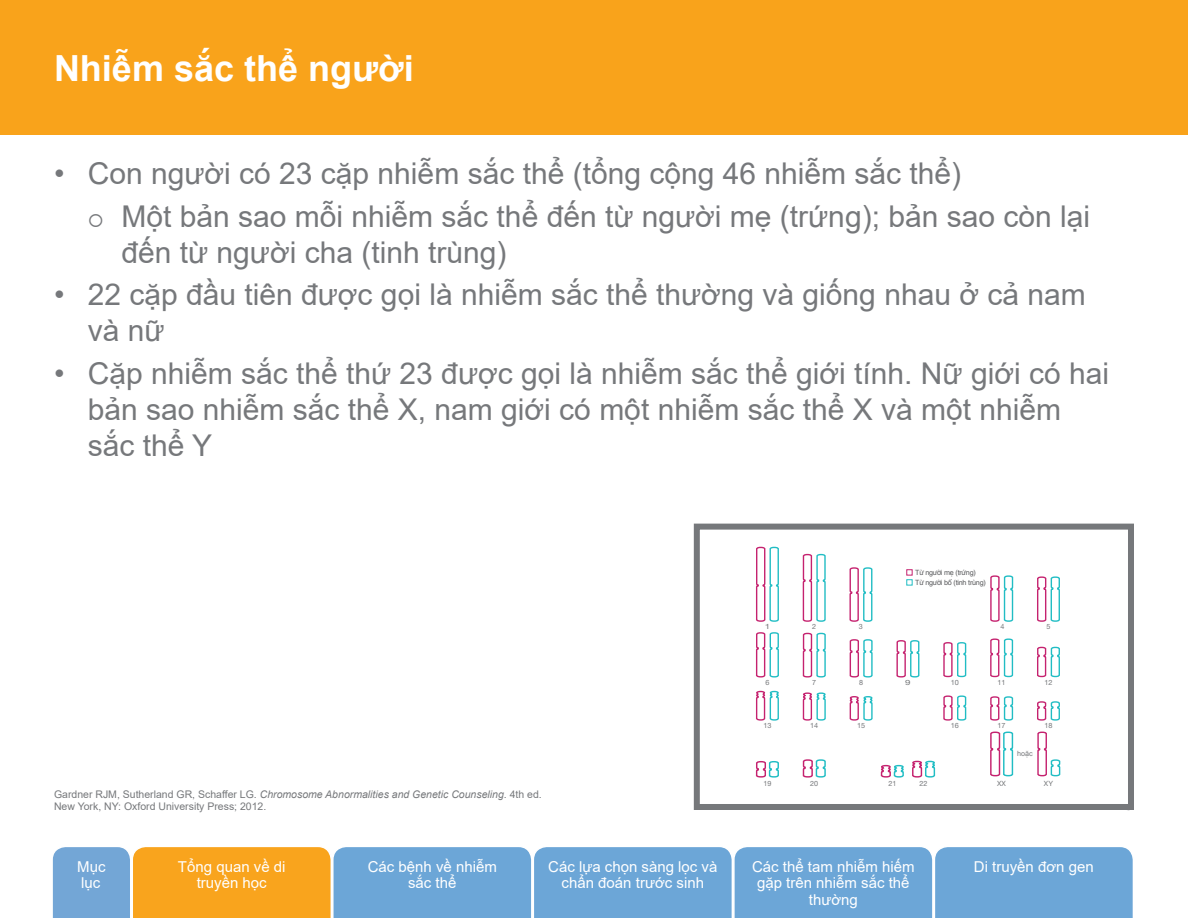
<style>
.page{position:relative;width:1188px;height:918px;background:#fff}
.page>*{position:absolute;margin:0;border:0;box-sizing:border-box;transform-origin:0 0}
.H-page{font:700 36px "Arial";color:#fff}
.t1{font:30px/36px "Arial";color:#76787b}
.t2{font:15px/16.5px "Arial";color:#fff;text-align:center}
.Footnotes{font:10.5px/12.6px "Arial";color:#76787b}
.t3{font:7.2px "Helvetica Neue LT Std";color:#76787b}
.t4{font:7.2px/9.9px "Arial Unicode MS";letter-spacing:-.03em;color:#57585a}
.t5{font:7.2px "Arial Unicode MS";color:#76787b}
.t6{font:7.2px "Helvetica Neue LT Std";color:#76787b;scale:1.35 1}
.s1{font-style:italic}
</style>
<div class="page">
<div style="left:0;top:0;width:1188px;height:135px;background:#f9a31b"></div>
<svg style="left:52px;top:847px;width:1081px;height:71px;background:#89a7b5"></svg>
<svg style="left:693px;top:523px;width:441px;height:287px"></svg>
<p class="H-page" style="left:54px;top:43px;width:361px">Nhiễm sắc thể người</p>
<p class="t1" style="left:54px;top:155px;width:909px">• Con người có 23 cặp nhiễm sắc thể (tổng cộng 46 nhiễm sắc thể)</p>
<p class="t1" style="left:122px;top:198px;width:970px">Một bản sao mỗi nhiễm sắc thể đến từ người mẹ (trứng); bản sao còn lại đến từ người cha (tinh trùng)</p>
<p class="t1" style="left:88px;top:277px;width:1000px;text-indent:-34px">• 22 cặp đầu tiên được gọi là nhiễm sắc thể thường và giống nhau ở cả nam và nữ</p>
<p class="t1" style="left:88px;top:355px;width:1023px;text-indent:-34px">• Cặp nhiễm sắc thể thứ 23 được gọi là nhiễm sắc thể giới tính. Nữ giới có hai bản sao nhiễm sắc thể X, nam giới có một nhiễm sắc thể X và một nhiễm sắc thể Y</p>
<p class="t4" style="left:915px;top:567px;width:72px">Từ người mẹ (trứng)<br>Từ người bố (tinh trùng)</p>
<p class="t6" style="left:765px;top:622px;width:6px">1</p>
<p class="t3" style="left:812px;top:622px;width:6px">2</p>
<p class="t3" style="left:859px;top:622px;width:6px">3</p>
<p class="t3" style="left:1000px;top:622px;width:6px">4</p>
<p class="t3" style="left:1046px;top:622px;width:6px">5</p>
<p class="t3" style="left:765px;top:678px;width:6px">6</p>
<p class="t3" style="left:812px;top:678px;width:6px">7</p>
<p class="t3" style="left:859px;top:678px;width:6px">8</p>
<p class="t6" style="left:905px;top:678px;width:6px">9</p>
<p class="t3" style="left:951px;top:678px;width:10px">10</p>
<p class="t3" style="left:998px;top:678px;width:10px">11</p>
<p class="t3" style="left:1044px;top:678px;width:10px">12</p>
<p class="t3" style="left:763px;top:721px;width:10px">13</p>
<p class="t3" style="left:810px;top:721px;width:10px">14</p>
<p class="t3" style="left:857px;top:721px;width:10px">15</p>
<p class="t3" style="left:951px;top:721px;width:10px">16</p>
<p class="t3" style="left:998px;top:721px;width:10px">17</p>
<p class="t3" style="left:1044px;top:721px;width:10px">18</p>
<p class="Footnotes" style="left:54px;top:787px;width:489px">Gardner RJM, Sutherland GR, Schaffer LG. <span class="s1">Chromosome Abnormalities and Genetic Counseling</span>. 4th ed.<br>New York, NY: Oxford University Press; 2012.</p>
<p class="t3" style="left:763px;top:779px;width:10px">19</p>
<p class="t3" style="left:810px;top:779px;width:10px">20</p>
<p class="t3" style="left:888px;top:779px;width:10px">21</p>
<p class="t3" style="left:920px;top:779px;width:10px">22</p>
<p class="t5" style="left:1017px;top:748px;width:17px">hoặc</p>
<p class="t3" style="left:997px;top:779px;width:10px">XX</p>
<p class="t3" style="left:1044px;top:779px;width:11px">XY</p>
<p class="t2" style="left:77px;top:858px;width:30px;text-align:left">Mục lục</p>
<p class="t2" style="left:178px;top:858px;width:109px">Tổng quan về di truyền học</p>
<p class="t2" style="left:752px;top:858px;width:164px">Các thể tam nhiễm hiếm gặp trên nhiễm sắc thể thường</p>
<p class="t2" style="left:368px;top:858px;width:131px">Các bệnh về nhiễm</p>
<p class="t2" style="left:974px;top:858px;width:121px">Di truyền đơn gen</p>
<p class="t2" style="left:408px;top:874px;width:50px">sắc thể</p>
<p class="t2" style="left:548px;top:858px;width:171px">Các lựa chọn sàng lọc và chẩn đoán trước sinh</p>
</div>
